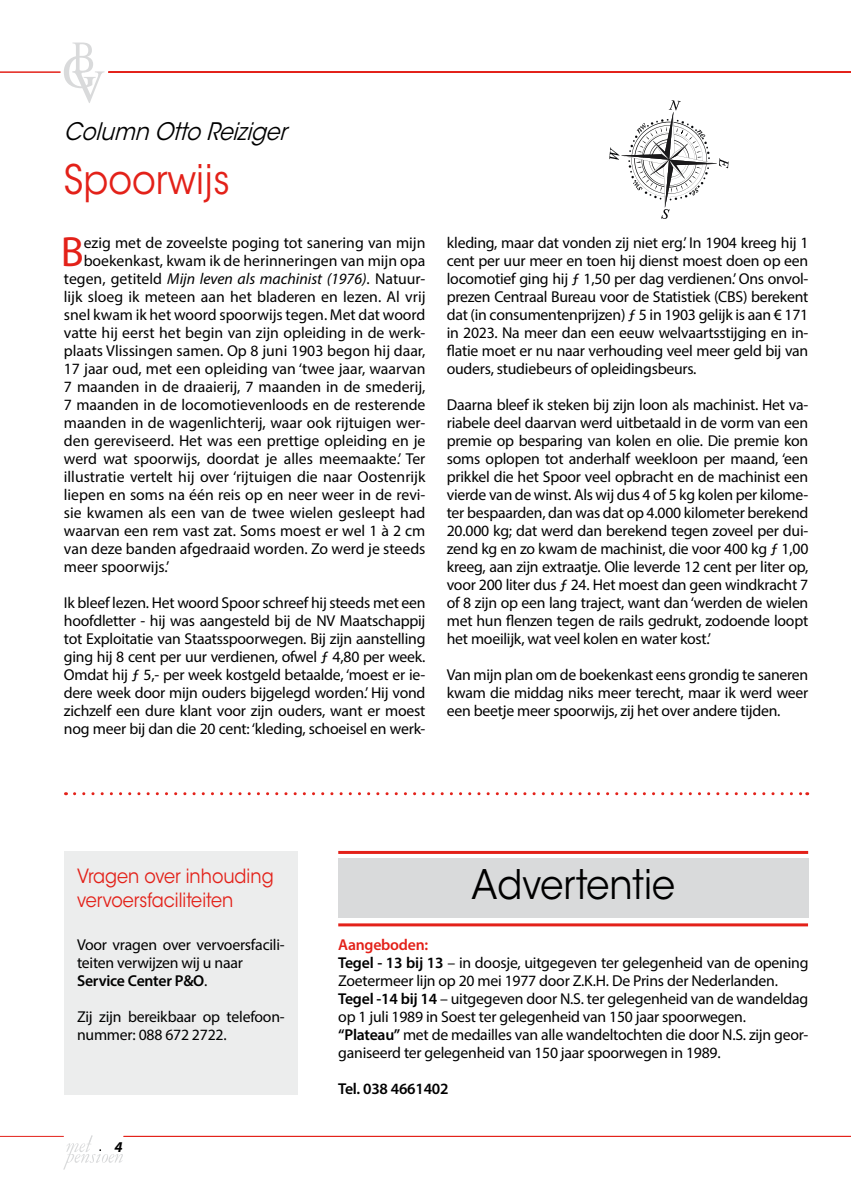
<style>
.page{position:relative;width:851px;height:1191px;background:#fff}
.page>*{position:absolute;margin:0;border:0;box-sizing:border-box;transform-origin:0 0}
.t1{font:42.45px "Myriad Pro";color:#e32119}
.t2{font:40.5px "ITC Avant Garde Std";color:#000;scale:.9 1}
.t3{font:40.5px "ITC Avant Garde Std";color:#e32119;scale:.9 1}
.t4{font:italic 24px "ITC Avant Garde Std";color:#000;scale:.9 1}
.t5{font:19.5px/24px "ITC Avant Garde Std";color:#e32119;scale:.9 1}
.t6{font:15.75px/18px "Myriad Pro";letter-spacing:-.005em;color:#000;text-align:justify}
.t7{font:italic 15.75px "Myriad Pro";color:#000}
.t8{font:600 15.75px "Myriad Pro";letter-spacing:-.015em;color:#000}
.t9{font:italic 700 15px "Myriad Pro";color:#000}
.s1{font-style:normal}
.s2{font-weight:600}
.s3{font-weight:600;color:#e32119}
</style>
<div class="page">
<svg style="left:63px;top:1135px;width:60px;height:34px"></svg>
<hr style="left:0;top:1136px;width:64px;height:1px;background:#e32119">
<hr style="left:0;top:71px;width:60px;height:2px;background:#e32119">
<svg style="left:64px;top:43px;width:40px;height:60px"></svg>
<hr style="left:123px;top:1136px;width:727px;height:1px;background:#e32119">
<hr style="left:108px;top:71px;width:742px;height:2px;background:#e32119">
<svg style="left:609px;top:100px;width:119px;height:119px"></svg>
<svg style="left:74px;top:792px;width:733px;height:3px"></svg>
<hr style="left:850px;top:72px;width:1px;height:518px;background:#016184">
<div style="left:64px;top:851px;width:233px;height:243px;background:#eceded"></div>
<div style="left:338px;top:858px;width:470px;height:60px;background:#d9dadb"></div>
<hr style="left:338px;top:851px;width:470px;height:3px;background:#e32119">
<hr style="left:338px;top:923px;width:469px;height:3px;background:#e32119">
<h3 class="t4" style="left:64px;top:117px;width:257px">ColumnOttoReiziger</h3>
<h2 class="t3" style="left:64px;top:155px;width:186px">Spoorwijs</h2>
<h1 class="t1" style="left:61px;top:225px;width:25px">B</h1>
<p class="t6" style="left:84px;top:233px;width:343px">ezig met de zoveelste poging tot sanering van mijn</p>
<p class="t6" style="left:84px;top:251px;width:343px">boekenkast, kwam ik de herinneringen van mijn opa</p>
<p class="t7" style="left:64px;top:269px;width:363px"><span class="s1">tegen, getiteld</span> Mijn leven als machinist (1976)<span class="s1">. Natuur-</span></p>
<p class="t6" style="left:64px;top:287px;width:363px">lijk sloeg ik meteen aan het bladeren en lezen. Al vrij</p>
<p class="t6" style="left:64px;top:305px;width:363px">snel kwam ik het woord spoorwijs tegen. Met dat woord</p>
<p class="t6" style="left:64px;top:323px;width:363px">vatte hij eerst het begin van zijn opleiding in de werk-</p>
<p class="t6" style="left:64px;top:341px;width:363px">plaats Vlissingen samen. Op 8 juni 1903 begon hij daar,</p>
<p class="t6" style="left:64px;top:359px;width:363px">17 jaar oud, met een opleiding van ‘twee jaar, waarvan</p>
<p class="t6" style="left:64px;top:377px;width:363px">7 maanden in de draaierij, 7 maanden in de smederij,</p>
<p class="t6" style="left:64px;top:395px;width:363px">7 maanden in de locomotievenloods en de resterende</p>
<p class="t6" style="left:64px;top:413px;width:363px">maanden in de wagenlichterij, waar ook rijtuigen wer-</p>
<p class="t6" style="left:64px;top:431px;width:363px">den gereviseerd. Het was een prettige opleiding en je</p>
<p class="t6" style="left:64px;top:449px;width:363px">werd wat spoorwijs, doordat je alles meemaakte.’ Ter</p>
<p class="t6" style="left:64px;top:467px;width:363px">illustratie vertelt hij over ‘rijtuigen die naar Oostenrijk</p>
<p class="t6" style="left:64px;top:485px;width:363px">liepen en soms na één reis op en neer weer in de revi-</p>
<p class="t6" style="left:64px;top:503px;width:363px">sie kwamen als een van de twee wielen gesleept had</p>
<p class="t6" style="left:64px;top:521px;width:363px">waarvan een rem vast zat. Soms moest er wel 1 à 2 cm</p>
<p class="t6" style="left:64px;top:539px;width:363px">van deze banden afgedraaid worden. Zo werd je steeds</p>
<p class="t6" style="left:64px;top:557px;width:107px">meer spoorwijs.’</p>
<p class="t6" style="left:64px;top:593px;width:363px">Ik bleef lezen. Het woord Spoor schreef hij steeds met een hoofdletter - hij was aangesteld bij de NV Maatschappij tot Exploitatie van Staatsspoorwegen. Bij zijn aanstelling ging hij 8 cent per uur verdienen, ofwel ƒ 4,80 per week.<br>Omdat hij ƒ 5,- per week kostgeld betaalde, ‘moest er ie&shy;dere week door mijn ouders bijgelegd worden.’ Hij vond zichzelf een dure klant voor zijn ouders, want er moest nog meer bij dan die 20 cent: ‘kleding, schoeisel en werk-</p>
<p class="t6" style="left:446px;top:233px;width:363px">kleding, maar dat vonden zij niet erg.’ In 1904 kreeg hij 1 cent per uur meer en toen hij dienst moest doen op een locomotief ging hij ƒ 1,50 per dag verdienen.’ Ons onvol&shy;prezen Centraal Bureau voor de Statistiek (CBS) berekent dat (in consumentenprijzen) ƒ 5 in 1903 gelijk is aan € 171 in 2023. Na meer dan een eeuw welvaartsstijging en in&shy;flatie moet er nu naar verhouding veel meer geld bij van ouders, studiebeurs of opleidingsbeurs.</p>
<p class="t6" style="left:446px;top:395px;width:363px">Daarna bleef ik steken bij zijn loon als machinist. Het va&shy;riabele deel daarvan werd uitbetaald in de vorm van een premie op besparing van kolen en olie. Die premie kon soms oplopen tot anderhalf weekloon per maand, ‘een prikkel die het Spoor veel opbracht en de machinist een vierde van de winst. Als wij dus 4 of 5 kg kolen per kilome&shy;ter bespaarden, dan was dat op 4.000 kilometer berekend 20.000 kg; dat werd dan berekend tegen zoveel per dui&shy;zend kg en zo kwam de machinist, die voor 400 kg ƒ 1,00 kreeg, aan zijn extraatje. Olie leverde 12 cent per liter op, voor 200 liter dus ƒ 24. Het moest dan geen windkracht 7 of 8 zijn op een lang traject, want dan ‘werden de wielen met hun flenzen tegen de rails gedrukt, zodoende loopt het moeilijk, wat veel kolen en water kost.’</p>
<p class="t6" style="left:446px;top:665px;width:363px">Van mijn plan om de boekenkast eens grondig te saneren kwam die middag niks meer terecht, maar ik werd weer een beetje meer spoorwijs, zij het over andere tijden.</p>
<p class="t5" style="left:77px;top:864px;width:220px">Vragen over inhouding vervoersfaciliteiten</p>
<p class="t6" style="left:77px;top:935px;width:209px;text-align:left">Voor vragen over vervoersfacili&shy;teiten verwijzen wij u naar<br><span class="s2">Service Center P&amp;O</span>.</p>
<p class="t6" style="left:77px;top:1007px;width:209px">Zij zijn bereikbaar op telefoon&shy;nummer: 088 672 2722.</p>
<p class="t9" style="left:114px;top:1137px;width:10px">4</p>
<h2 class="t2" style="left:471px;top:860px;width:227px">Advertentie</h2>
<p class="t6" style="left:338px;top:935px;width:471px;text-align:left"><span class="s3">Aangeboden:<br></span><span class="s2">Tegel - 13 bij 13</span> – in doosje, uitgegeven ter gelegenheid van de opening Zoetermeer lijn op 20 mei 1977 door Z.K.H. De Prins der Nederlanden.<br><span class="s2">Tegel -14 bij 14</span> – uitgegeven door N.S. ter gelegenheid van de wandeldag op 1 juli 1989 in Soest ter gelegenheid van 150 jaar spoorwegen. <span class="s2">“Plateau”</span> met de medailles van alle wandeltochten die door N.S. zijn geor&shy;ganiseerd ter gelegenheid van 150 jaar spoorwegen in 1989.</p>
<p class="t8" style="left:338px;top:1079px;width:112px">Tel. 038 4661402</p>
</div>
